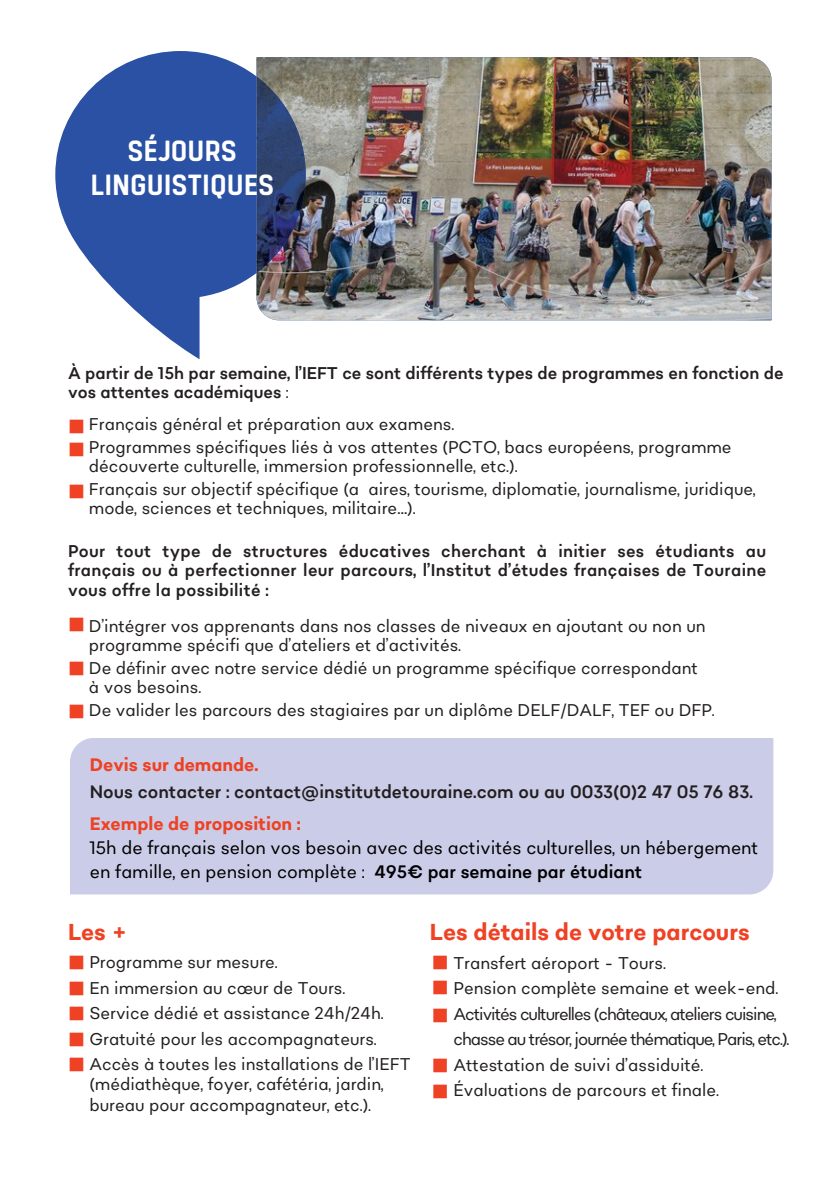
<style>
.page{position:relative;width:839px;height:1191px;background:#fff}
.page>*{position:absolute;margin:0;border:0;box-sizing:border-box;transform-origin:0 0}
.t1{font:700 29.2px/34.4px "Tomkin Narrow";color:#fff;text-align:center}
.t2{font:28px/25.6px "Arimo";color:#ef4123}
.t3{font:700 23px "Sonny Cond";color:#ef4123}
.t4{font:18px/24px "Sonny Cond";color:#000}
.t5{font:18px/27px "Sonny Cond";color:#231f20}
.t6{font:700 18px "Sonny Cond";color:#ef4123}
.t7{font:17px/25.6px "Sonny Cond";color:#231f20}
.t8{font:17px/19.6px "Sonny Cond";color:#231f20}
.t9{font:17px/25.4px "Sonny Cond";letter-spacing:-.06em;color:#231f20}
.s1{font-style:inherit}
.s2{font-weight:700;color:#ef4123}
</style>
<div class="page">
<img style="left:256px;top:57px;width:515px;height:263px">
<svg style="left:55px;top:51px;width:201px;height:308px;fill:#2a51a4"></svg>
<div style="left:70px;top:738px;width:703px;height:67px;background:#cbcde8"></div>
<img style="left:256px;top:76px;width:50px;height:197px">
<div style="left:70px;top:805px;width:703px;height:89px;background:#cbcde8"></div>
<h1 class="t1" style="left:90px;top:135px;width:185px">SÉJOURS<br>LINGUISTIQUES</h1>
<p class="t8" style="left:68px;top:364px;width:717px">À partir de 15h par semaine, l’IEFT ce sont différents types de programmes en fonction de vos attentes académiques <span class="s1">:</span></p>
<p class="t7" style="left:89px;top:412px;width:367px">Français général et préparation aux examens.</p>
<p class="t7" style="left:89px;top:435px;width:644px">Programmes spécifiques liés à vos attentes (PCTO, bacs européens, programme</p>
<p class="t7" style="left:89px;top:454px;width:430px">découverte culturelle, immersion professionnelle, etc.).</p>
<h2 class="t7" style="left:89px;top:477px;width:668px">Français sur objectif spécifique (a aires, tourisme, diplomatie, journalisme, juridique,</h2>
<p class="t7" style="left:89px;top:496px;width:328px">mode, sciences et techniques, militaire…).</p>
<p class="t2" style="left:68px;top:415px;width:18px;line-height:22.4px">■ ■</p>
<p class="t2" style="left:68px;top:477px;width:18px">■</p>
<p class="t8" style="left:68px;top:542px;width:699px;text-align:justify">Pour tout type de structures éducatives cherchant à initier ses étudiants au français ou à perfectionner leur parcours, l’Institut d’études françaises de Touraine vous offre la possibilité :</p>
<p class="t2" style="left:68px;top:602px;width:18px;line-height:43.6px">■ ■</p>
<p class="t2" style="left:68px;top:698px;width:18px">■</p>
<p class="t7" style="left:89px;top:617px;width:618px;line-height:19.6px">D’intégrer vos apprenants dans nos classes de niveaux en ajoutant ou non un programme spécifi que d’ateliers et d’activités.</p>
<p class="t7" style="left:89px;top:656px;width:610px">De définir avec notre service dédié un programme spécifique correspondant</p>
<p class="t7" style="left:89px;top:675px;width:114px">à vos besoins.</p>
<p class="t7" style="left:89px;top:698px;width:627px">De valider les parcours des stagiaires par un diplôme DELF/DALF, TEF ou DFP.</p>
<p class="t5" style="left:90px;top:752px;width:664px"><span class="s2">Devis sur demande.<br></span>Nous contacter : contact@institutdetouraine.com ou au 0033(0)2 47 05 76 83.</p>
<p class="t6" style="left:90px;top:812px;width:212px">Exemple de proposition :</p>
<p class="t4" style="left:90px;top:837px;width:670px">15h de français selon vos besoin avec des activités culturelles, un hébergement en famille, en pension complète : <span class="s1">495€ par semaine par étudiant</span></p>
<p class="t3" style="left:68px;top:917px;width:61px">Les +</p>
<p class="t3" style="left:430px;top:917px;width:321px">Les détails de votre parcours</p>
<p class="t7" style="left:453px;top:951px;width:214px">Transfert aéroport - Tours.</p>
<p class="t7" style="left:453px;top:976px;width:326px">Pension complète semaine et week-end.</p>
<p class="t9" style="left:453px;top:1002px;width:337px">Activités culturelles (châteaux, ateliers cuisine, chasse au trésor, journée thématique, Paris, etc.).</p>
<h2 class="t7" style="left:453px;top:1053px;width:251px">Attestation de suivi d’assiduité.</h2>
<p class="t7" style="left:453px;top:1078px;width:267px">Évaluations de parcours et finale.</p>
<p class="t2" style="left:68px;top:949px;width:18px;text-align:justify">■ ■ ■ ■ ■</p>
<p class="t7" style="left:89px;top:950px;width:190px">Programme sur mesure.</p>
<p class="t2" style="left:432px;top:949px;width:18px">■</p>
<p class="t7" style="left:89px;top:976px;width:323px">En immersion au cœur de Tours.<br>Service dédié et assistance 24h/24h.<br>Gratuité pour les accompagnateurs.<br>Accès à toutes les installations de l’IEFT</p>
<p class="t7" style="left:89px;top:1072px;width:296px">(médiathèque, foyer, cafétéria, jardin,</p>
<p class="t7" style="left:89px;top:1093px;width:283px">bureau pour accompagnateur, etc.).</p>
<p class="t2" style="left:432px;top:974px;width:18px">■</p>
<p class="t2" style="left:432px;top:1002px;width:18px">■</p>
<p class="t2" style="left:432px;top:1051px;width:18px">■</p>
<p class="t2" style="left:432px;top:1077px;width:18px">■</p>
</div>
